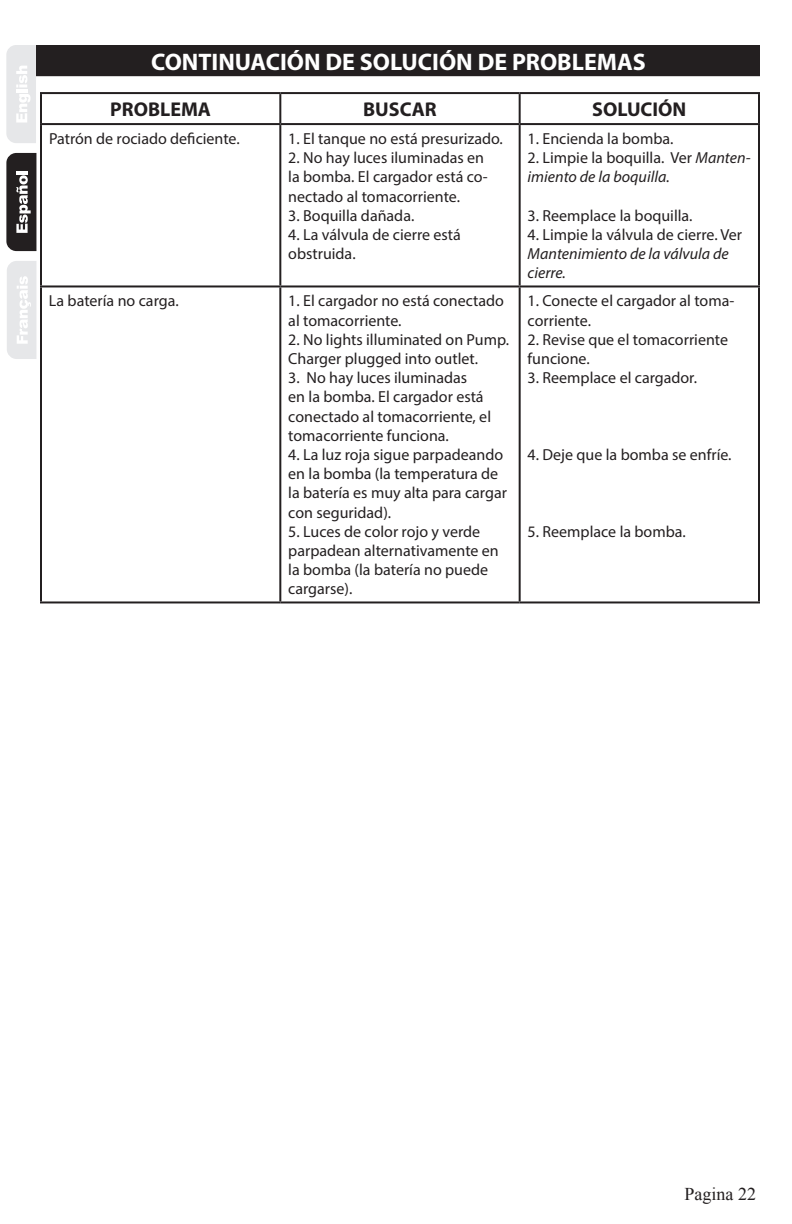
<style>
.page{position:relative;width:792px;height:1224px;background:#fff}
.page>*{position:absolute;margin:0;border:0;box-sizing:border-box;transform-origin:0 0}
.t1{font:700 24px "Myriad Pro";color:#fff}
.t2{font:700 20px "Myriad Pro";color:#231f20}
.t3{font:18px "Times New Roman";color:#231f20}
.t4{font:16px/19.2px "Myriad Pro";color:#231f20}
.t5{font:italic 16px/19.2px "Myriad Pro";color:#231f20}
.s1{font-style:normal}
</style>
<div class="page">
<div style="left:37px;top:46px;width:722px;height:30px;background:#231f20"></div>
<div style="left:36px;top:45px;width:724px;height:31px;border:1px solid #231f20"></div>
<hr style="left:40px;top:92px;width:240px;height:2px;background:#231f20">
<hr style="left:40px;top:94px;width:2px;height:29px;background:#231f20">
<hr style="left:280px;top:92px;width:240px;height:2px;background:#231f20">
<hr style="left:279px;top:94px;width:2px;height:29px;background:#231f20">
<hr style="left:520px;top:92px;width:240px;height:2px;background:#231f20">
<hr style="left:519px;top:94px;width:2px;height:29px;background:#231f20">
<hr style="left:758px;top:94px;width:2px;height:29px;background:#231f20">
<hr style="left:40px;top:123px;width:240px;height:2px;background:#231f20">
<hr style="left:40px;top:125px;width:2px;height:160px;background:#231f20">
<hr style="left:280px;top:123px;width:240px;height:2px;background:#231f20">
<hr style="left:279px;top:125px;width:2px;height:160px;background:#231f20">
<hr style="left:520px;top:123px;width:240px;height:2px;background:#231f20">
<hr style="left:519px;top:125px;width:2px;height:160px;background:#231f20">
<hr style="left:758px;top:125px;width:2px;height:160px;background:#231f20">
<hr style="left:40px;top:285px;width:240px;height:2px;background:#231f20">
<hr style="left:40px;top:287px;width:2px;height:314px;background:#231f20">
<hr style="left:280px;top:285px;width:240px;height:2px;background:#231f20">
<hr style="left:279px;top:287px;width:2px;height:314px;background:#231f20">
<hr style="left:520px;top:285px;width:240px;height:2px;background:#231f20">
<hr style="left:519px;top:287px;width:2px;height:314px;background:#231f20">
<hr style="left:758px;top:287px;width:2px;height:314px;background:#231f20">
<hr style="left:40px;top:601px;width:240px;height:2px;background:#231f20">
<hr style="left:280px;top:601px;width:240px;height:2px;background:#231f20">
<hr style="left:520px;top:601px;width:240px;height:2px;background:#231f20">
<svg style="left:6px;top:45px;width:30px;height:98px"></svg>
<svg style="left:7px;top:261px;width:29px;height:98px"></svg>
<svg style="left:6px;top:153px;width:30px;height:98px;background:#474444"></svg>
<h1 class="t1" style="left:151px;top:47px;width:496px">CONTINUACIÓN DE SOLUCIÓN DE PROBLEMAS</h1>
<p class="t2" style="left:110px;top:96px;width:102px">PROBLEMA</p>
<p class="t2" style="left:363px;top:96px;width:75px">BUSCAR</p>
<p class="t2" style="left:592px;top:96px;width:96px">SOLUCIÓN</p>
<p class="t4" style="left:49px;top:129px;width:192px">Patrón de rociado deficiente.</p>
<p class="t4" style="left:288px;top:129px;width:216px">1. El tanque no está presurizado.</p>
<p class="t4" style="left:288px;top:148px;width:201px">2. No hay luces iluminadas en la bomba. El cargador está co&shy;nectado al tomacorriente.</p>
<p class="t4" style="left:288px;top:206px;width:128px">3. Boquilla dañada.</p>
<p class="t4" style="left:288px;top:225px;width:174px">4. La válvula de cierre está obstruida.</p>
<p class="t4" style="left:528px;top:129px;width:147px">1. Encienda la bomba.</p>
<p class="t5" style="left:528px;top:148px;width:224px"><span class="s1">2. Limpie la boquilla. Ver</span> Manten&shy;imiento de la boquilla.</p>
<p class="t4" style="left:528px;top:206px;width:166px">3. Reemplace la boquilla.</p>
<p class="t4" style="left:528px;top:225px;width:216px">4. Limpie la válvula de cierre. Ver</p>
<p class="t5" style="left:528px;top:244px;width:203px">Mantenimiento de la válvula de cierre.</p>
<p class="t4" style="left:49px;top:291px;width:131px">La batería no carga.</p>
<p class="t4" style="left:288px;top:291px;width:217px">1. El cargador no está conectado al tomacorriente.</p>
<p class="t4" style="left:288px;top:330px;width:222px">2. No lights illuminated on Pump.<br>Charger plugged into outlet.</p>
<p class="t4" style="left:288px;top:368px;width:204px">3. No hay luces iluminadas<br>en la bomba. El cargador está conectado al tomacorriente, el tomacorriente funciona.</p>
<p class="t4" style="left:288px;top:445px;width:220px">4. La luz roja sigue parpadeando en la bomba (la temperatura de la batería es muy alta para cargar con seguridad).</p>
<p class="t4" style="left:288px;top:522px;width:212px">5. Luces de color rojo y verde parpadean alternativamente en la bomba (la batería no puede cargarse).</p>
<p class="t4" style="left:528px;top:291px;width:208px">1. Conecte el cargador al toma&shy;corriente.</p>
<p class="t4" style="left:528px;top:330px;width:202px">2. Revise que el tomacorriente funcione.</p>
<p class="t4" style="left:528px;top:368px;width:171px">3. Reemplace el cargador.</p>
<p class="t4" style="left:528px;top:445px;width:205px">4. Deje que la bomba se enfríe.</p>
<p class="t4" style="left:528px;top:522px;width:160px">5. Reemplace la bomba.</p>
<p class="t3" style="left:685px;top:1182px;width:73px">Pagina 22</p>
</div>
